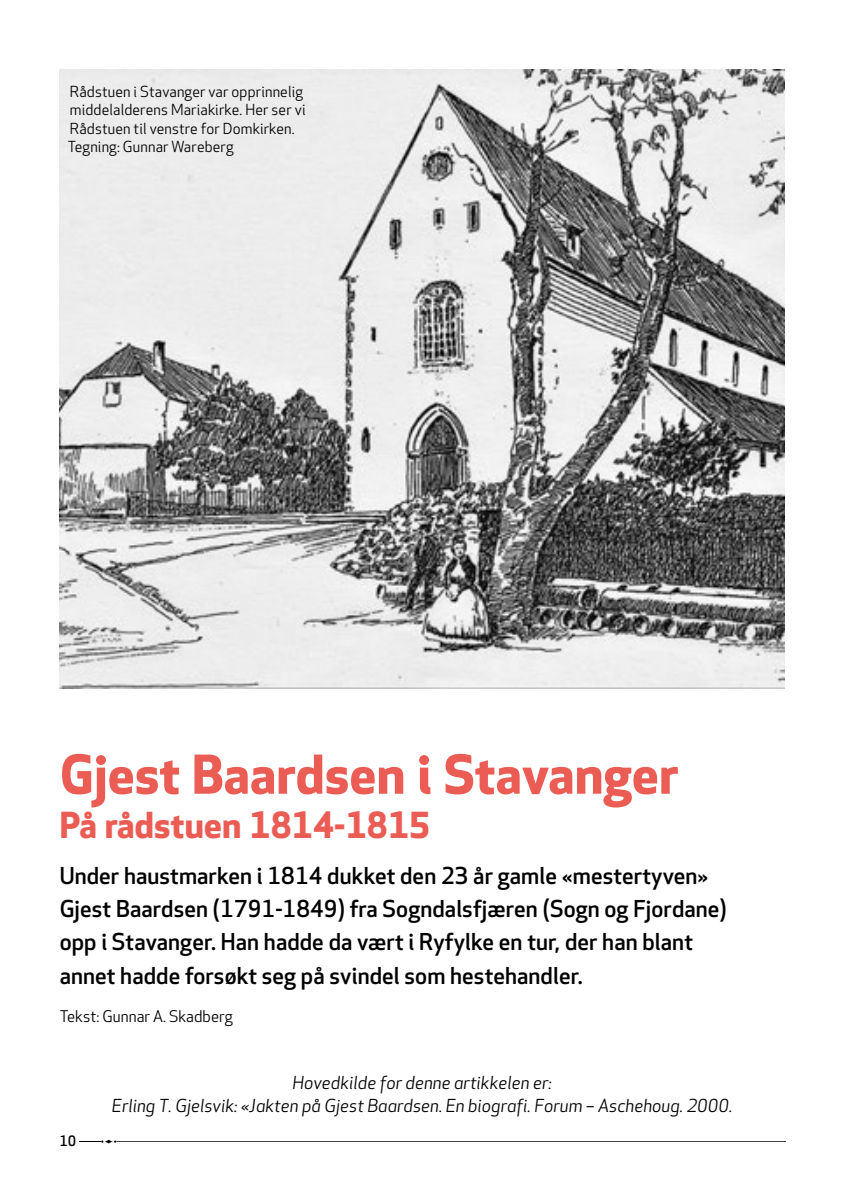
<style>
.page{position:relative;width:844px;height:1191px;background:#fff}
.page>*{position:absolute;margin:0;border:0;box-sizing:border-box;transform-origin:0 0}
.Tittel{font:52.15px "Apex New PS Bold Tabular";letter-spacing:.005em;color:#eb5c54}
.Tittel-2{font:35px "Apex New PS Bold Tabular";letter-spacing:.005em;color:#eb5c54}
.Ingress{font:22.75px/33.2px "Apex New PS Medium Tabular";letter-spacing:.005em;color:#000}
.Kreditering{font:17.5px "Apex New PS Book Italic Tabular";letter-spacing:.005em;color:#000}
.forfatter{font:15.75px "Apex New PS Book Tabular";letter-spacing:.005em;color:#000}
.Bildetekst{font:14.88px/18.4px "Apex New PS Book Tabular";letter-spacing:.01em;color:#000}
.t1{font:14px "Apex New PS Medium Tabular";color:#000}
</style>
<div class="page">
<img style="left:60px;top:69px;width:724px;height:619px">
<svg style="left:79px;top:1139px;width:37px;height:4px"></svg>
<hr style="left:116px;top:1141px;width:669px;height:1px;background:#000">
<p class="Bildetekst" style="left:70px;top:83px;width:237px">Rådstuen i Stavanger var opprinnelig middelalderens Mariakirke. Her ser vi<br>Rådstuen til venstre for Domkirken.</p>
<p class="Bildetekst" style="left:68px;top:138px;width:167px">Tegning: Gunnar Wareberg</p>
<p class="Tittel" style="left:60px;top:744px;width:619px">Gjest Baardsen i Stavanger</p>
<p class="Tittel-2" style="left:60px;top:804px;width:372px">På rådstuen 1814-1815</p>
<p class="Ingress" style="left:60px;top:859px;width:668px">Under haustmarken i 1814 dukket den 23 år gamle «mestertyven» Gjest Baardsen (1791-1849) fra Sogndalsfjæren (Sogn og Fjordane) opp i Stavanger. Han hadde da vært i Ryfylke en tur, der han blant annet hadde forsøkt seg på svindel som hestehandler.</p>
<p class="forfatter" style="left:60px;top:1007px;width:175px">Tekst: Gunnar A. Skadberg</p>
<p class="t1" style="left:60px;top:1132px;width:18px">10</p>
<p class="Kreditering" style="left:292px;top:1071px;width:261px">Hovedkilde for denne artikkelen er:</p>
<p class="Kreditering" style="left:112px;top:1094px;width:621px">Erling T. Gjelsvik: «Jakten på Gjest Baardsen. En biografi. Forum – Aschehoug. 2000.</p>
</div>
